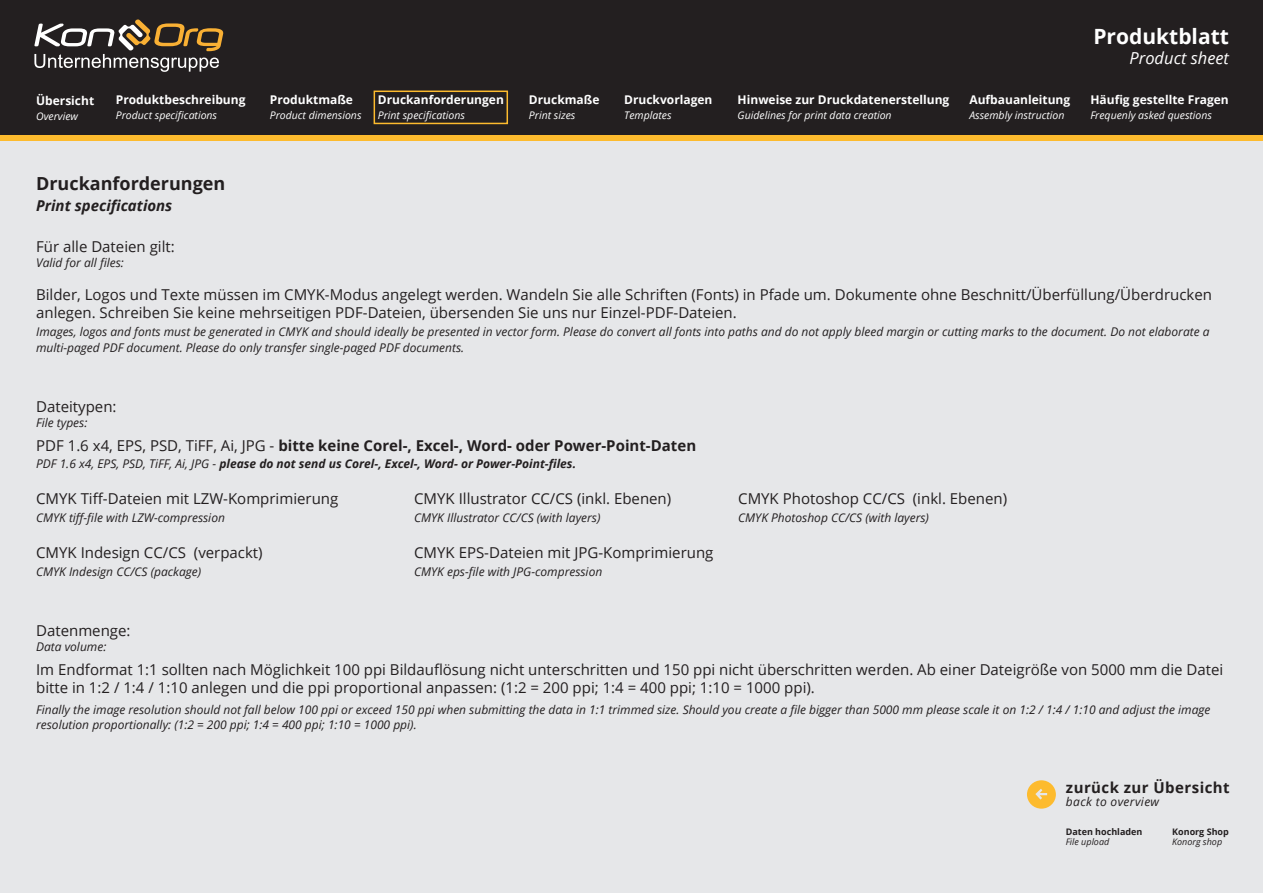
<style>
.page{position:relative;width:1263px;height:893px;background:#e6e7e9}
.page>*{position:absolute;margin:0;border:0;box-sizing:border-box;transform-origin:0 0}
.t1{font:700 21px "Open Sans";color:#fff}
.t2{font:700 18px "Open Sans";color:#231f20}
.t3{font:italic 16.5px "Open Sans";color:#fff}
.t4{font:15px/18px "Open Sans";color:#231f20}
.t5{font:700 15px "Open Sans";color:#231f20}
.t6{font:italic 700 15px "Open Sans";color:#231f20}
.t7{font:700 15px "Open Sans";letter-spacing:.03em;color:#231f20}
.t8{font:italic 12px/16.2px "Open Sans";color:#231f20}
.t9{font:700 12px "Open Sans";color:#fff}
.t10{font:italic 700 12px "Open Sans";color:#231f20}
.t11{font:italic 12px "Open Sans";letter-spacing:.03em;color:#231f20}
.t12{font:italic 10.5px "Open Sans";color:#fff}
.t13{font:700 9px "Open Sans";color:#231f20}
.t14{font:italic 9px "Open Sans";color:#231f20}
.s1{font-weight:400}
</style>
<div class="page">
<div style="left:0;top:0;width:1263px;height:140px;background:#231f20"></div>
<div style="left:0;top:135px;width:1263px;height:6px;background:#fdbb2e"></div>
<svg style="left:1027px;top:780px;width:29px;height:29px"></svg>
<svg style="left:34px;top:19px;width:190px;height:53px"></svg>
<div style="left:374px;top:91px;width:134px;height:33px;border:2px solid #fdbb2e"></div>
<p class="t9" style="left:36px;top:92px;width:60px">Übersicht</p>
<p class="t12" style="left:36px;top:109px;width:43px">Overview</p>
<p class="t9" style="left:116px;top:91px;width:131px">Produktbeschreibung</p>
<p class="t12" style="left:116px;top:108px;width:103px">Product specifications</p>
<p class="t9" style="left:270px;top:91px;width:85px">Produktmaße</p>
<p class="t12" style="left:270px;top:108px;width:93px">Product dimensions</p>
<p class="t9" style="left:378px;top:91px;width:128px">Druckanforderungen</p>
<p class="t12" style="left:378px;top:108px;width:89px">Print specifications</p>
<p class="t9" style="left:529px;top:91px;width:72px">Druckmaße</p>
<p class="t12" style="left:529px;top:108px;width:48px">Print sizes</p>
<p class="t9" style="left:624px;top:91px;width:90px">Druckvorlagen</p>
<p class="t12" style="left:624px;top:108px;width:49px">Templates</p>
<p class="t9" style="left:738px;top:91px;width:213px">Hinweise zur Druckdatenerstellung</p>
<p class="t12" style="left:738px;top:108px;width:156px">Guidelines for print data creation</p>
<p class="t9" style="left:969px;top:91px;width:102px">Aufbauanleitung</p>
<p class="t12" style="left:969px;top:108px;width:97px">Assembly instruction</p>
<h1 class="t1" style="left:1093px;top:22px;width:137px">Produktblatt</h1>
<h3 class="t3" style="left:1129px;top:47px;width:101px">Product sheet</h3>
<p class="t9" style="left:1090px;top:91px;width:140px">Häufig gestellte Fragen</p>
<p class="t12" style="left:1090px;top:108px;width:123px">Frequenly asked questions</p>
<p class="t2" style="left:36px;top:171px;width:191px">Druckanforderungen</p>
<p class="t6" style="left:36px;top:195px;width:138px">Print specifications</p>
<p class="t4" style="left:36px;top:237px;width:140px">Für alle Dateien gilt:</p>
<p class="t8" style="left:36px;top:254px;width:89px">Valid for all files:</p>
<p class="t4" style="left:36px;top:285px;width:1177px">Bilder, Logos und Texte müssen im CMYK-Modus angelegt werden. Wandeln Sie alle Schriften (Fonts) in Pfade um. Dokumente ohne Beschnitt/Überfüllung/Überdrucken anlegen. Schreiben Sie keine mehrseitigen PDF-Dateien, übersenden Sie uns nur Einzel-PDF-Dateien.</p>
<p class="t8" style="left:36px;top:323px;width:1175px">Images, logos and fonts must be generated in CMYK and should ideally be presented in vector form. Please do convert all fonts into paths and do not apply bleed margin or cutting marks to the document. Do not elaborate a multi-paged PDF document. Please do only transfer single-paged PDF documents.</p>
<p class="t4" style="left:36px;top:398px;width:82px">Dateitypen:</p>
<p class="t8" style="left:36px;top:415px;width:53px">File types:</p>
<p class="t5" style="left:36px;top:435px;width:661px"><span class="s1">PDF 1.6 x4, EPS, PSD, TiFF, Ai, JPG -</span> bitte keine Corel-, Excel-, Word- oder Power-Point-Daten</p>
<p class="t10" style="left:36px;top:455px;width:541px"><span class="s1">PDF 1.6 x4, EPS, PSD, TiFF, Ai, JPG -</span> please do not send us Corel-, Excel-, Word- or Power-Point-files.</p>
<p class="t4" style="left:36px;top:489px;width:304px">CMYK Tiff-Dateien mit LZW-Komprimierung</p>
<p class="t4" style="left:414px;top:489px;width:259px">CMYK Illustrator CC/CS (inkl. Ebenen)</p>
<p class="t4" style="left:738px;top:489px;width:270px">CMYK Photoshop CC/CS (inkl. Ebenen)</p>
<p class="t8" style="left:36px;top:509px;width:190px">CMYK tiff-file with LZW-compression</p>
<p class="t8" style="left:414px;top:509px;width:188px">CMYK Illustrator CC/CS (with layers)</p>
<p class="t8" style="left:738px;top:509px;width:192px">CMYK Photoshop CC/CS (with layers)</p>
<p class="t4" style="left:36px;top:543px;width:228px">CMYK Indesign CC/CS (verpackt)</p>
<p class="t4" style="left:414px;top:543px;width:301px">CMYK EPS-Dateien mit JPG-Komprimierung</p>
<p class="t8" style="left:36px;top:563px;width:167px">CMYK Indesign CC/CS (package)</p>
<p class="t8" style="left:414px;top:563px;width:190px">CMYK eps-file with JPG-compression</p>
<p class="t4" style="left:36px;top:621px;width:96px">Datenmenge:</p>
<p class="t8" style="left:36px;top:638px;width:72px">Data volume:</p>
<p class="t4" style="left:36px;top:660px;width:1189px">Im Endformat 1:1 sollten nach Möglichkeit 100 ppi Bildauflösung nicht unterschritten und 150 ppi nicht überschritten werden. Ab einer Dateigröße von 5000 mm die Datei bitte in 1:2 / 1:4 / 1:10 anlegen und die ppi proportional anpassen: (1:2 = 200 ppi; 1:4 = 400 ppi; 1:10 = 1000 ppi).</p>
<p class="t8" style="left:36px;top:702px;width:1176px;line-height:15px">Finally the image resolution should not fall below 100 ppi or exceed 150 ppi when submitting the data in 1:1 trimmed size. Should you create a file bigger than 5000 mm please scale it on 1:2 / 1:4 / 1:10 and adjust the image resolution proportionally: (1:2 = 200 ppi; 1:4 = 400 ppi; 1:10 = 1000 ppi).</p>
<p class="t7" style="left:1066px;top:777px;width:165px">zurück zur Übersicht</p>
<p class="t11" style="left:1066px;top:794px;width:95px">back to overview</p>
<p class="t13" style="left:1172px;top:825px;width:58px">Konorg Shop</p>
<p class="t14" style="left:1172px;top:836px;width:52px">Konorg shop</p>
<p class="t13" style="left:1066px;top:825px;width:78px">Daten hochladen</p>
<p class="t14" style="left:1066px;top:836px;width:45px">File upload</p>
</div>
